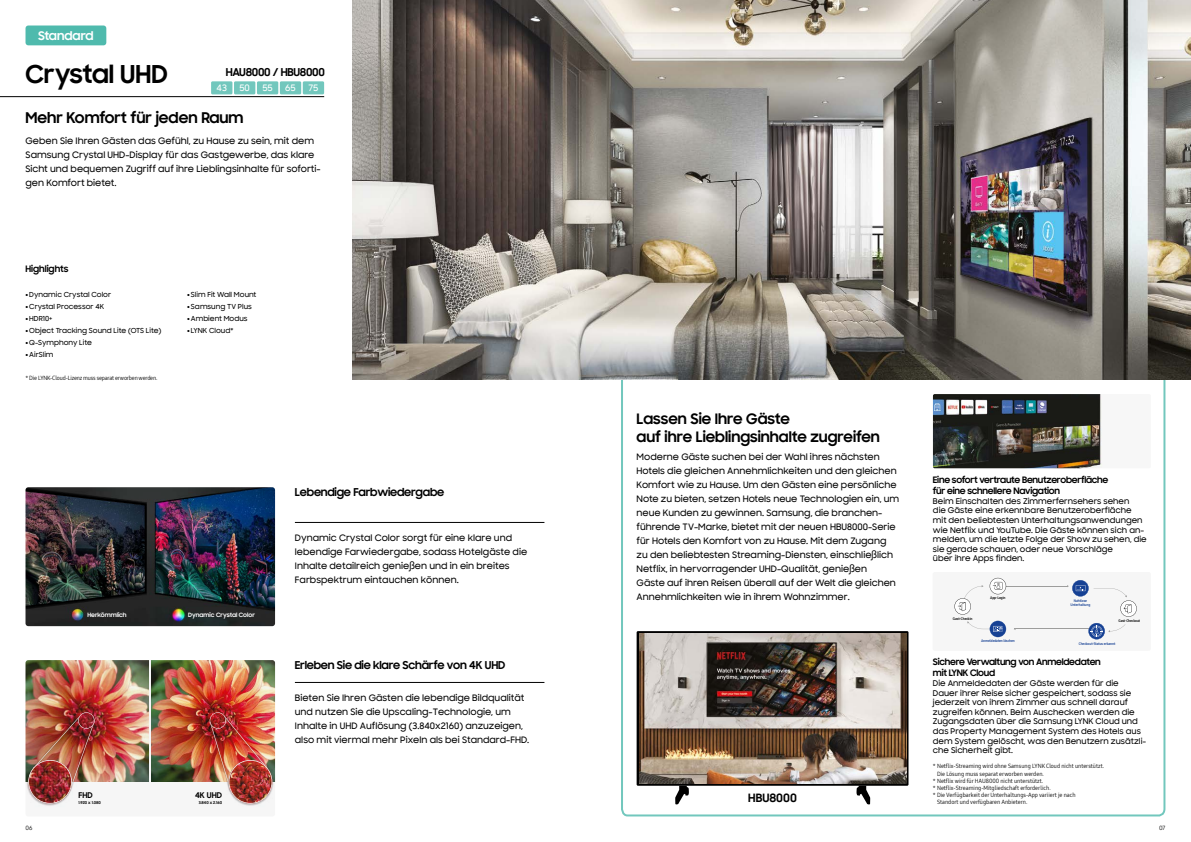
<style>
.page{position:relative;width:1191px;height:842px;background:#fff}
.page>*{position:absolute;margin:0;border:0;box-sizing:border-box;transform-origin:0 0}
.t1{font:700 25px "Samsung Sharp Sans";color:#000}
.t2{font:700 15px "Samsung Sharp Sans";color:#000}
.t3{font:700 14.6px/17.5px "Samsung Sharp Sans";color:#000}
.t4{font:700 12px "Samsung Sharp Sans";color:#fff}
.t5{font:700 11.7px "Samsung Sharp Sans";color:#000}
.t6{font:700 11px "Samsung Sharp Sans";letter-spacing:-.02em;color:#000}
.t7{font:500 9px/14px "Samsung Sharp Sans";color:#000}
.t8{font:700 9px/10.8px "Samsung Sharp Sans";letter-spacing:-.025em;color:#000}
.t9{font:500 9px "Samsung Sharp Sans";color:#fff}
.t10{font:700 9px "Samsung Sharp Sans";color:#000}
.t11{font:500 8px/9.6px "Samsung Sharp Sans";color:#000}
.t12{font:700 8px "Samsung Sharp Sans";color:#000}
.t13{font:500 7px/12px "Samsung Sharp Sans";color:#000}
.t14{font:6px "Samsung One 400 C";color:#000}
.t15{font:6px "Samsung One 400 C";letter-spacing:-.025em;color:#000}
.t16{font:700 6px "Samsung Sharp Sans";color:#fff}
.t17{font:6px "Samsung One 400";color:#000}
.t18{font:700 4px "Samsung Sharp Sans";color:#000}
.t19{font:3.7px/4px "Samsung One 700 C";letter-spacing:-.02em;color:#164194;text-align:center}
.t20{font:3.7px "Samsung One 700 C";letter-spacing:-.02em;color:#000}
</style>
<div class="page">
<hr style="left:295px;top:522px;width:249px;height:1px;background:#000">
<hr style="left:295px;top:682px;width:249px;height:1px;background:#000">
<hr style="left:0;top:96px;width:324px;height:1px;background:#000">
<div style="left:26px;top:26px;width:80px;height:19px;background:#4fbaad;border-radius:3px"></div>
<div style="left:303px;top:81px;width:21px;height:13px;background:#72c7bd"></div>
<div style="left:211px;top:81px;width:21px;height:13px;background:#72c7bd"></div>
<div style="left:234px;top:81px;width:21px;height:13px;background:#72c7bd"></div>
<div style="left:257px;top:81px;width:21px;height:13px;background:#72c7bd"></div>
<div style="left:280px;top:81px;width:21px;height:13px;background:#72c7bd"></div>
<svg style="left:621px;top:380px;width:545px;height:437px"></svg>
<img style="left:352px;top:0;width:839px;height:380px">
<img style="left:26px;top:487px;width:249px;height:139px">
<img style="left:26px;top:491px;width:119px;height:116px">
<div style="left:26px;top:782px;width:248px;height:25px;background:#f6f6f6"></div>
<img style="left:26px;top:660px;width:249px;height:122px">
<img style="left:33px;top:716px;width:61px;height:74px">
<img style="left:28px;top:760px;width:44px;height:44px">
<img style="left:29px;top:760px;width:43px;height:28px">
<img style="left:78px;top:712px;width:17px;height:17px">
<img style="left:211px;top:716px;width:57px;height:74px">
<img style="left:229px;top:760px;width:43px;height:44px">
<img style="left:209px;top:712px;width:17px;height:17px">
<img style="left:150px;top:660px;width:1px;height:122px">
<img style="left:933px;top:394px;width:217px;height:74px">
<hr style="left:1014px;top:629px;width:83px;height:1px;background:#9d9d9c">
<hr style="left:998px;top:586px;width:69px;height:1px;background:#9d9d9c">
<svg style="left:954px;top:585px;width:29px;height:30px"></svg>
<svg style="left:967px;top:621px;width:39px;height:16px"></svg>
<svg style="left:1088px;top:623px;width:37px;height:16px"></svg>
<svg style="left:989px;top:578px;width:17px;height:16px"></svg>
<svg style="left:1067px;top:580px;width:69px;height:37px"></svg>
<svg style="left:856px;top:786px;width:14px;height:19px"></svg>
<svg style="left:675px;top:786px;width:14px;height:19px"></svg>
<svg style="left:636px;top:631px;width:272px;height:155px;background:#3f3a36"></svg>
<img style="left:639px;top:634px;width:267px;height:149px">
<h3 class="t4" style="left:38px;top:27px;width:57px">Standard</h3>
<h1 class="t1" style="left:26px;top:56px;width:144px">Crystal UHD</h1>
<h2 class="t2" style="left:26px;top:106px;width:220px">Mehr Komfort für jeden Raum</h2>
<p class="t6" style="left:226px;top:64px;width:101px">HAU8000 / HBU8000</p>
<p class="t9" style="left:216px;top:81px;width:12px">43</p>
<p class="t9" style="left:239px;top:81px;width:12px">50</p>
<p class="t9" style="left:262px;top:81px;width:12px">55</p>
<p class="t9" style="left:285px;top:81px;width:12px">65</p>
<p class="t9" style="left:308px;top:81px;width:11px">75</p>
<p class="t7" style="left:26px;top:133px;width:297px">Geben Sie Ihren Gästen das Gefühl, zu Hause zu sein, mit dem Samsung Crystal UHD-Display für das Gastgewerbe, das klare Sicht und bequemen Zugriff auf ihre Lieblingsinhalte für soforti&shy;gen Komfort bietet.</p>
<p class="t10" style="left:26px;top:262px;width:44px">Highlights</p>
<p class="t13" style="left:26px;top:289px;width:137px"><sup>⚫</sup> Dynamic Crystal Color<br><sup>⚫</sup> Crystal Processor 4K<br><sup>⚫</sup> HDR10+<br><sup>⚫</sup> Object Tracking Sound Lite (OTS Lite) <sup>⚫</sup> Q-Symphony Lite<br><sup>⚫</sup> AirSlim</p>
<p class="t15" style="left:26px;top:374px;width:133px">* Die LYNK-Cloud-Lizenz muss separat erworben werden.</p>
<p class="t13" style="left:187px;top:289px;width:71px"><sup>⚫</sup> Slim Fit Wall Mount <sup>⚫</sup> Samsung TV Plus<br><sup>⚫</sup> Ambient Modus<br><sup>⚫</sup> LYNK Cloud*</p>
<p class="t16" style="left:87px;top:611px;width:41px">Herkömmlich</p>
<p class="t16" style="left:188px;top:611px;width:68px">Dynamic Crystal Color</p>
<p class="t12" style="left:78px;top:789px;width:16px">FHD</p>
<p class="t12" style="left:195px;top:789px;width:29px">4K UHD</p>
<p class="t18" style="left:78px;top:799px;width:24px">1.920 x 1.080</p>
<p class="t18" style="left:199px;top:799px;width:25px">3.840 x 2.160</p>
<p class="t6" style="left:295px;top:484px;width:151px">Lebendige Farbwiedergabe</p>
<p class="t7" style="left:295px;top:530px;width:234px">Dynamic Crystal Color sorgt für eine klare und lebendige Farwiedergabe, sodass Hotelgäste die Inhalte detailreich genießen und in ein breites Farbspektrum eintauchen können.</p>
<p class="t6" style="left:295px;top:657px;width:212px">Erleben Sie die klare Schärfe von 4K UHD</p>
<p class="t7" style="left:295px;top:690px;width:236px">Bieten Sie Ihren Gästen die lebendige Bildqualität und nutzen Sie die Upscaling-Technologie, um Inhalte in UHD Auflösung (3.840x2160) anzuzeigen, also mit viermal mehr Pixeln als bei Standard-FHD.</p>
<h3 class="t3" style="left:636px;top:409px;width:245px">Lassen Sie Ihre Gäste<br>auf ihre Lieblingsinhalte zugreifen</h3>
<p class="t7" style="left:636px;top:450px;width:264px">Moderne Gäste suchen bei der Wahl ihres nächsten Hotels die gleichen Annehmlichkeiten und den gleichen Komfort wie zu Hause. Um den Gästen eine persönliche Note zu bieten, setzen Hotels neue Technologien ein, um neue Kunden zu gewinnen. Samsung, die branchen&shy;führende TV-Marke, bietet mit der neuen HBU8000-Serie für Hotels den Komfort von zu Hause. Mit dem Zugang zu den beliebtesten Streaming-Diensten, einschließlich Netflix, in hervorragender UHD-Qualität, genießen<br>Gäste auf ihren Reisen überall auf der Welt die gleichen Annehmlichkeiten wie in ihrem Wohnzimmer.</p>
<p class="t5" style="left:748px;top:789px;width:50px">HBU8000</p>
<p class="t8" style="left:933px;top:474px;width:177px">Eine sofort vertraute Benutzeroberfläche für eine schnellere Navigation</p>
<p class="t11" style="left:933px;top:496px;width:215px">Beim Einschalten des Zimmerfernsehers sehen<br>die Gäste eine erkennbare Benutzeroberfläche mit den beliebtesten Unterhaltungsanwendungen wie Netflix und YouTube. Die Gäste können sich an&shy;melden, um die letzte Folge der Show zu sehen, die sie gerade schauen, oder neue Vorschläge<br>über ihre Apps finden.</p>
<p class="t20" style="left:953px;top:616px;width:21px">Gast-Checkin</p>
<p class="t20" style="left:990px;top:596px;width:17px">App-Login</p>
<p class="t19" style="left:981px;top:639px;width:35px">Anmeldedaten löschen</p>
<p class="t19" style="left:1070px;top:598px;width:21px">Nahtlose<br>Unterhaltung</p>
<p class="t20" style="left:1118px;top:618px;width:23px">Gast-Checkout</p>
<p class="t19" style="left:1078px;top:641px;width:38px">Checkout-Status erkannt</p>
<p class="t8" style="left:933px;top:656px;width:169px">Sichere Verwaltung von Anmeldedaten mit LYNK Cloud</p>
<p class="t11" style="left:933px;top:678px;width:215px">Die Anmeldedaten der Gäste werden für die<br>Dauer ihrer Reise sicher gespeichert, sodass sie jederzeit von ihrem Zimmer aus schnell darauf zugreifen können. Beim Auschecken werden die Zugangsdaten über die Samsung LYNK Cloud und das Property Management System des Hotels aus dem System gelöscht, was den Benutzern zusätzli&shy;che Sicherheit gibt.</p>
<p class="t14" style="left:933px;top:762px;width:173px">* Netflix-Streaming wird ohne Samsung LYNK Cloud nicht unterstützt.</p>
<p class="t14" style="left:937px;top:769px;width:108px">Die Lösung muss separat erworben werden.</p>
<p class="t14" style="left:933px;top:777px;width:112px">* Netflix wird für HAU8000 nicht unterstützt.</p>
<p class="t14" style="left:933px;top:784px;width:119px">* Netflix-Streaming-Mitgliedschaft erforderlich.</p>
<p class="t14" style="left:933px;top:791px;width:144px">* Die Verfügbarkeit der Unterhaltungs-App variiert je nach</p>
<p class="t14" style="left:937px;top:798px;width:92px">Standort und verfügbaren Anbietern.</p>
<p class="t17" style="left:26px;top:823px;width:8px">06</p>
<p class="t17" style="left:1159px;top:823px;width:8px">07</p>
</div>
